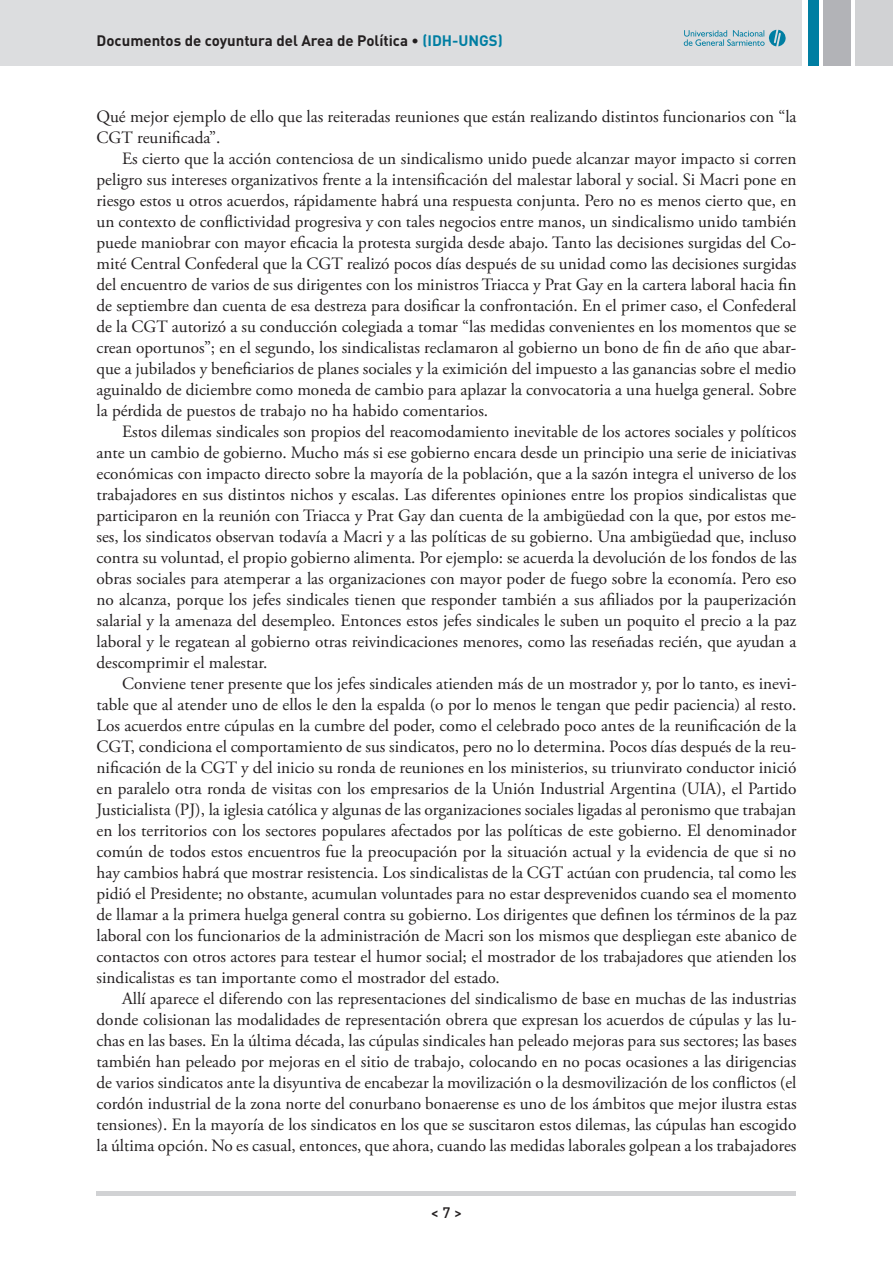
<style>
.page{position:relative;width:893px;height:1263px;background:#fff}
.page>*{position:absolute;margin:0;border:0;box-sizing:border-box;transform-origin:0 0}
.t1{font:17.25px/21px "Adobe Garamond Pro";color:#231f20;text-align:justify}
.t2{font:700 15px "DIN Pro";color:#231f20}
.t3{font:500 15px "DIN Pro";color:#231f20}
.s1{color:#007ea2}
</style>
<div class="page">
<div style="left:0;top:0;width:802px;height:66px;background:#dcdddf"></div>
<div style="left:855px;top:0;width:38px;height:66px;background:#d1d2d4"></div>
<svg style="left:684px;top:30px;width:102px;height:16px"></svg>
<div style="left:808px;top:0;width:10px;height:66px;background:#007ea2"></div>
<div style="left:823px;top:0;width:27px;height:66px;background:#b2b3b7"></div>
<div style="left:97px;top:1191px;width:699px;height:5px;background:#d1d2d4"></div>
<p class="t2" style="left:97px;top:31px;width:408px">Documentos de coyuntura del Area de Política • <span class="s1">(IDH-UNGS)</span></p>
<p class="t1" style="left:97px;top:107px;width:701px">Qué mejor ejemplo de ello que las reiteradas reuniones que están realizando distintos funcionarios con “la<br>CGT reunificada”.</p>
<p class="t1" style="left:97px;top:149px;width:701px;text-indent:25px">Es cierto que la acción contenciosa de un sindicalismo unido puede alcanzar mayor impacto si corren peligro sus intereses organizativos frente a la intensificación del malestar laboral y social. Si Macri pone en riesgo estos u otros acuerdos, rápidamente habrá una respuesta conjunta. Pero no es menos cierto que, en un contexto de conflictividad progresiva y con tales negocios entre manos, un sindicalismo unido también puede maniobrar con mayor eficacia la protesta surgida desde abajo. Tanto las decisiones surgidas del Co&shy;mité Central Confederal que la CGT realizó pocos días después de su unidad como las decisiones surgidas del encuentro de varios de sus dirigentes con los ministros Triacca y Prat Gay en la cartera laboral hacia fin de septiembre dan cuenta de esa destreza para dosificar la confrontación. En el primer caso, el Confederal de la CGT autorizó a su conducción colegiada a tomar “las medidas convenientes en los momentos que se crean oportunos”; en el segundo, los sindicalistas reclamaron al gobierno un bono de fin de año que abar&shy;que a jubilados y beneficiarios de planes sociales y la eximición del impuesto a las ganancias sobre el medio aguinaldo de diciembre como moneda de cambio para aplazar la convocatoria a una huelga general. Sobre la pérdida de puestos de trabajo no ha habido comentarios.</p>
<p class="t1" style="left:97px;top:422px;width:701px;text-indent:25px">Estos dilemas sindicales son propios del reacomodamiento inevitable de los actores sociales y políticos ante un cambio de gobierno. Mucho más si ese gobierno encara desde un principio una serie de iniciativas económicas con impacto directo sobre la mayoría de la población, que a la sazón integra el universo de los trabajadores en sus distintos nichos y escalas. Las diferentes opiniones entre los propios sindicalistas que participaron en la reunión con Triacca y Prat Gay dan cuenta de la ambigüedad con la que, por estos me&shy;ses, los sindicatos observan todavía a Macri y a las políticas de su gobierno. Una ambigüedad que, incluso contra su voluntad, el propio gobierno alimenta. Por ejemplo: se acuerda la devolución de los fondos de las obras sociales para atemperar a las organizaciones con mayor poder de fuego sobre la economía. Pero eso no alcanza, porque los jefes sindicales tienen que responder también a sus afiliados por la pauperización salarial y la amenaza del desempleo. Entonces estos jefes sindicales le suben un poquito el precio a la paz laboral y le regatean al gobierno otras reivindicaciones menores, como las reseñadas recién, que ayudan a descomprimir el malestar.</p>
<p class="t1" style="left:97px;top:673px;width:702px;text-indent:25px">Conviene tener presente que los jefes sindicales atienden más de un mostrador y, por lo tanto, es inevi&shy;table que al atender uno de ellos le den la espalda (o por lo menos le tengan que pedir paciencia) al resto.<br>Los acuerdos entre cúpulas en la cumbre del poder, como el celebrado poco antes de la reunificación de la CGT, condiciona el comportamiento de sus sindicatos, pero no lo determina. Pocos días después de la reu&shy;nificación de la CGT y del inicio su ronda de reuniones en los ministerios, su triunvirato conductor inició en paralelo otra ronda de visitas con los empresarios de la Unión Industrial Argentina (UIA), el Partido Justicialista (PJ), la iglesia católica y algunas de las organizaciones sociales ligadas al peronismo que trabajan en los territorios con los sectores populares afectados por las políticas de este gobierno. El denominador común de todos estos encuentros fue la preocupación por la situación actual y la evidencia de que si no hay cambios habrá que mostrar resistencia. Los sindicalistas de la CGT actúan con prudencia, tal como les pidió el Presidente; no obstante, acumulan voluntades para no estar desprevenidos cuando sea el momento de llamar a la primera huelga general contra su gobierno. Los dirigentes que definen los términos de la paz laboral con los funcionarios de la administración de Macri son los mismos que despliegan este abanico de contactos con otros actores para testear el humor social; el mostrador de los trabajadores que atienden los sindicalistas es tan importante como el mostrador del estado.</p>
<p class="t1" style="left:97px;top:988px;width:701px;text-indent:25px">Allí aparece el diferendo con las representaciones del sindicalismo de base en muchas de las industrias donde colisionan las modalidades de representación obrera que expresan los acuerdos de cúpulas y las lu&shy;chas en las bases. En la última década, las cúpulas sindicales han peleado mejoras para sus sectores; las bases también han peleado por mejoras en el sitio de trabajo, colocando en no pocas ocasiones a las dirigencias de varios sindicatos ante la disyuntiva de encabezar la movilización o la desmovilización de los conflictos (el cordón industrial de la zona norte del conurbano bonaerense es uno de los ámbitos que mejor ilustra estas tensiones). En la mayoría de los sindicatos en los que se suscitaron estos dilemas, las cúpulas han escogido la última opción. No es casual, entonces, que ahora, cuando las medidas laborales golpean a los trabajadores</p>
<p class="t3" style="left:431px;top:1202px;width:33px">&lt; 7 &gt;</p>
</div>
